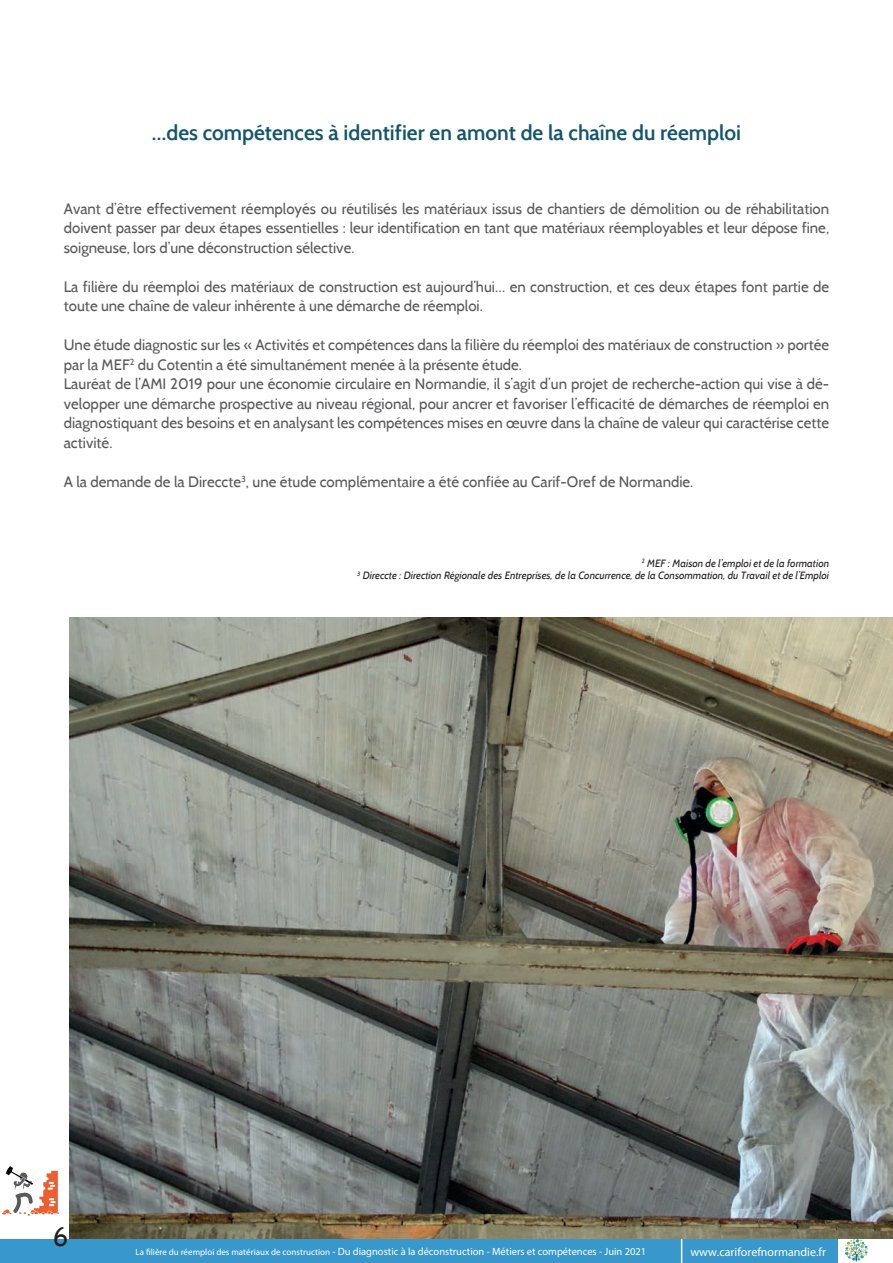
<style>
.page{position:relative;width:893px;height:1263px;background:#fff}
.page>*{position:absolute;margin:0;border:0;box-sizing:border-box;transform-origin:0 0}
.t1{font:27px "Cabin";color:#231f20}
.t2{font:600 21px "Cabin";color:#14556b}
.t3{font:15px/19.5px "Cabin";color:#57585a}
.t4{font:12px "Myriad Pro";color:#fff}
.t5{font:italic 10.5px/12.6px "Cabin";color:#231f20;text-align:right}
.t6{font:10.5px "Myriad Pro";color:#fff}
.s1{font-size:9px}
</style>
<div class="page">
<div style="left:0;top:1239px;width:838px;height:24px;background:#3898cb"></div>
<img style="left:2px;top:1166px;width:57px;height:50px">
<svg style="left:681px;top:1239px;width:1px;height:24px"></svg>
<img style="left:845px;top:1239px;width:22px;height:23px">
<img style="left:69px;top:617px;width:824px;height:621px">
<h2 class="t2" style="left:152px;top:120px;width:591px">…des compétences à identifier en amont de la chaîne du réemploi</h2>
<p class="t3" style="left:64px;top:198px;width:767px;text-align:justify">Avant d’être effectivement réemployés ou réutilisés les matériaux issus de chantiers de démolition ou de réhabilitation doivent passer par deux étapes essentielles : leur identification en tant que matériaux réemployables et leur dépose fine, soigneuse, lors d’une déconstruction sélective.</p>
<p class="t3" style="left:64px;top:276px;width:767px">La filière du réemploi des matériaux de construction est aujourd’hui… en construction, et ces deux étapes font partie de toute une chaîne de valeur inhérente à une démarche de réemploi.</p>
<p class="t3" style="left:64px;top:335px;width:767px">Une étude diagnostic sur les « Activités et compétences dans la filière du réemploi des matériaux de construction » portée par la MEF<sup>2</sup> du Cotentin a été simultanément menée à la présente étude.<br>Lauréat de l’AMI 2019 pour une économie circulaire en Normandie, il s’agit d’un projet de recherche-action qui vise à dé&shy;velopper une démarche prospective au niveau régional, pour ancrer et favoriser l’efficacité de démarches de réemploi en diagnostiquant des besoins et en analysant les compétences mises en œuvre dans la chaîne de valeur qui caractérise cette activité.</p>
<p class="t3" style="left:64px;top:471px;width:631px">A la demande de la Direccte<sup>3</sup>, une étude complémentaire a été confiée au Carif-Oref de Normandie.</p>
<p class="t5" style="left:357px;top:557px;width:473px"><sup>2</sup> MEF : Maison de l’emploi et de la formation<br><sup>3</sup> Direccte : Direction Régionale des Entreprises, de la Concurrence, de la Consommation, du Travail et de l’Emploi</p>
<h1 class="t1" style="left:53px;top:1220px;width:17px">6</h1>
<p class="t6" style="left:136px;top:1245px;width:512px"><span class="s1">La filière du réemploi des matériaux de construction</span> - Du diagnostic à la déconstruction - Métiers et compétences - Juin 2021</p>
<p class="t4" style="left:690px;top:1244px;width:137px">www.cariforefnormandie.fr</p>
</div>
